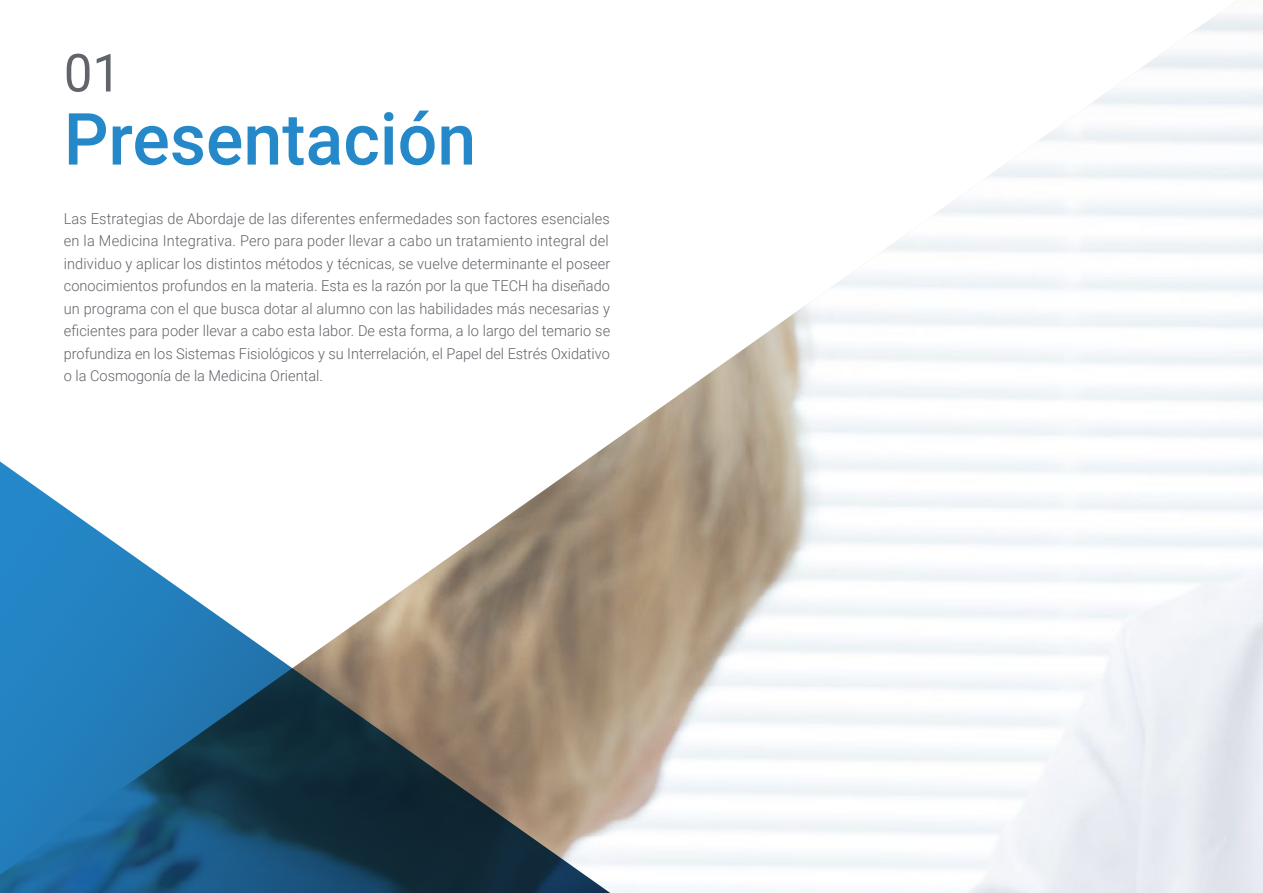
<style>
.page{position:relative;width:1263px;height:893px;background:#fff}
.page>*{position:absolute;margin:0;border:0;box-sizing:border-box;transform-origin:0 0}
.t1{font:500 72px "Roboto";color:#2488c9}
.t2{font:52.5px "Roboto";color:#61646a}
.t3{font:300 15px/22.5px "Roboto";color:#61646a;text-align:justify}
</style>
<div class="page">
<img style="left:607px;top:13px;width:656px;height:880px">
<svg style="left:0;top:446px;width:640px;height:447px"></svg>
<h2 class="t2" style="left:64px;top:36px;width:59px">01</h2>
<h1 class="t1" style="left:64px;top:89px;width:414px">Presentación</h1>
<p class="t3" style="left:64px;top:207px;width:548px">Las Estrategias de Abordaje de las diferentes enfermedades son factores esenciales en la Medicina Integrativa. Pero para poder llevar a cabo un tratamiento integral del individuo y aplicar los distintos métodos y técnicas, se vuelve determinante el poseer conocimientos profundos en la materia. Esta es la razón por la que TECH ha diseñado un programa con el que busca dotar al alumno con las habilidades más necesarias y eficientes para poder llevar a cabo esta labor. De esta forma, a lo largo del temario se profundiza en los Sistemas Fisiológicos y su Interrelación, el Papel del Estrés Oxidativo o la Cosmogonía de la Medicina Oriental.</p>
</div>
